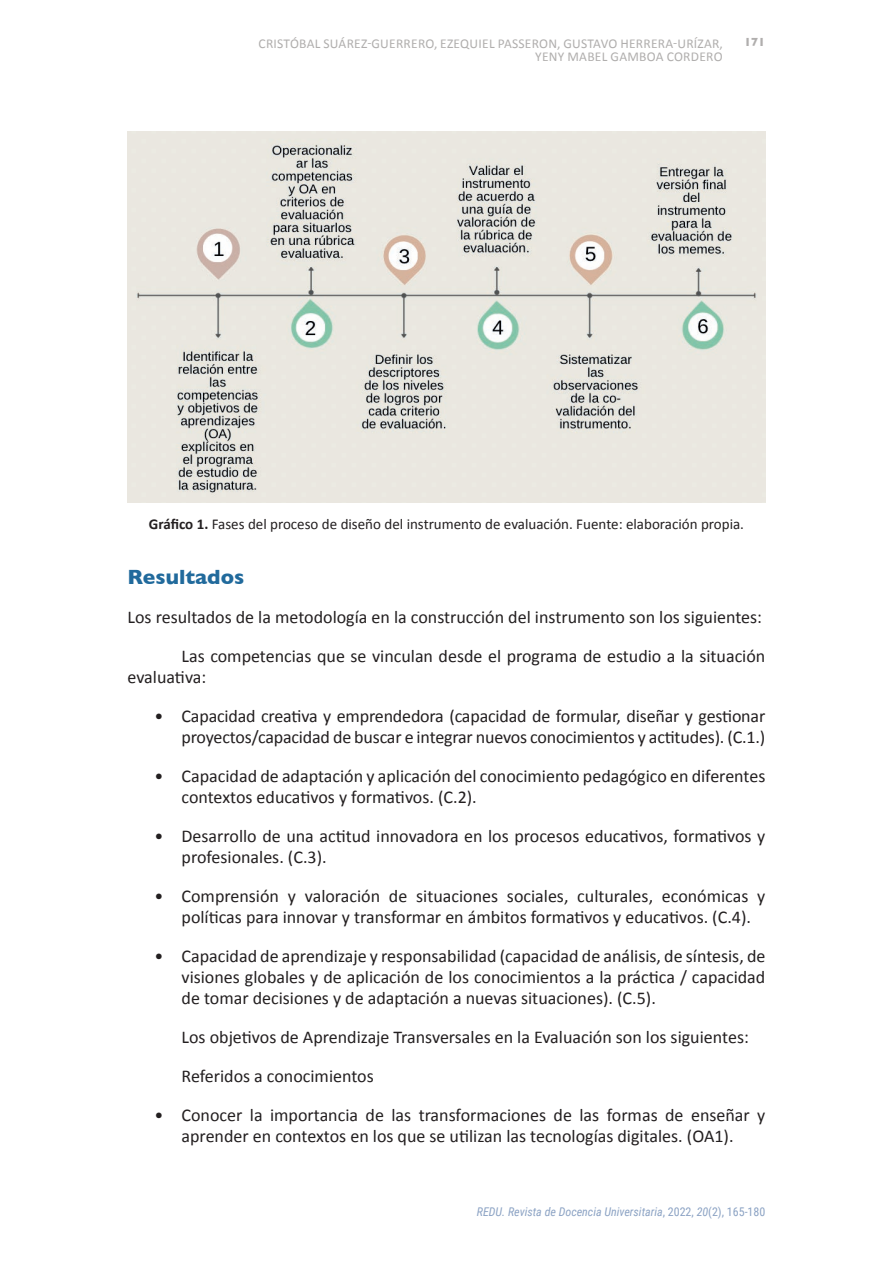
<style>
.page{position:relative;width:893px;height:1263px;background:#fff}
.page>*{position:absolute;margin:0;border:0;box-sizing:border-box;transform-origin:0 0}
.REDU_TIT1{font:700 21px "Gill Sans";color:#216a9c}
.REDU_TXTGRAL{font:18px/21px "Calibri";color:#231f20}
.REDU_TXTGRAL_1P{font:18px "Calibri";color:#231f20}
.REDU_IMG_TIT{font:15px "Calibri";color:#231f20}
.t1{font:13.5px/13.5px "Calibri";letter-spacing:.02em;color:#b0aead;text-align:right}
.t2{font:italic 12px "Roboto Condensed";color:#8ca3c4}
.t3{font:700 12px "Gill Sans";color:#b0aead}
.s1{font-weight:700}
.s2{font-style:normal}
</style>
<div class="page">
<img style="left:128px;top:131px;width:637px;height:371px">
<p class="t1" style="left:259px;top:36px;width:466px">CRISTÓBAL SUÁREZ-GUERRERO, EZEQUIEL PASSERON, GUSTAVO HERRERA-URÍZAR,<br>YENY MABEL GAMBOA CORDERO</p>
<p class="t3" style="left:744px;top:32px;width:23px">171</p>
<p class="REDU_IMG_TIT" style="left:149px;top:514px;width:597px"><span class="s1">Gráfico 1.</span> Fases del proceso de diseño del instrumento de evaluación. Fuente: elaboración propia.</p>
<p class="REDU_TIT1" style="left:128px;top:560px;width:118px">Resultados</p>
<p class="REDU_TXTGRAL_1P" style="left:128px;top:605px;width:636px">Los resultados de la metodología en la construcción del instrumento son los siguientes:</p>
<p class="REDU_TXTGRAL" style="left:128px;top:645px;width:639px;text-indent:54px">Las competencias que se vinculan desde el programa de estudio a la situación evaluativa:</p>
<p class="REDU_TXTGRAL" style="left:155px;top:705px;width:612px;text-align:right">• Capacidad creativa y emprendedora (capacidad de formular, diseñar y gestionar proyectos/capacidad de buscar e integrar nuevos conocimientos y actitudes). (C.1.)</p>
<p class="REDU_TXTGRAL" style="left:182px;top:765px;width:585px;text-indent:-27px">• Capacidad de adaptación y aplicación del conocimiento pedagógico en diferentes contextos educativos y formativos. (C.2).</p>
<p class="REDU_TXTGRAL" style="left:182px;top:825px;width:585px;text-indent:-27px">• Desarrollo de una actitud innovadora en los procesos educativos, formativos y profesionales. (C.3).</p>
<p class="REDU_TXTGRAL" style="left:182px;top:885px;width:585px;text-indent:-27px">• Comprensión y valoración de situaciones sociales, culturales, económicas y políticas para innovar y transformar en ámbitos formativos y educativos. (C.4).</p>
<p class="REDU_TXTGRAL" style="left:182px;top:945px;width:585px;text-align:justify;text-indent:-27px">• Capacidad de aprendizaje y responsabilidad (capacidad de análisis, de síntesis, de visiones globales y de aplicación de los conocimientos a la práctica / capacidad de tomar decisiones y de adaptación a nuevas situaciones). (C.5).</p>
<p class="REDU_TXTGRAL" style="left:182px;top:1026px;width:569px">Los objetivos de Aprendizaje Transversales en la Evaluación son los siguientes:</p>
<p class="REDU_TXTGRAL" style="left:182px;top:1065px;width:194px">Referidos a conocimientos</p>
<p class="REDU_TXTGRAL" style="left:155px;top:1104px;width:612px;text-align:center">• Conocer la importancia de las transformaciones de las formas de enseñar y aprender en contextos en los que se utilizan las tecnologías digitales. (OA1).</p>
<p class="t2" style="left:477px;top:1204px;width:290px">REDU. Revista de Docencia Universitaria<span class="s2">, 2022,</span> 20<span class="s2">(2), 165-180</span></p>
</div>
